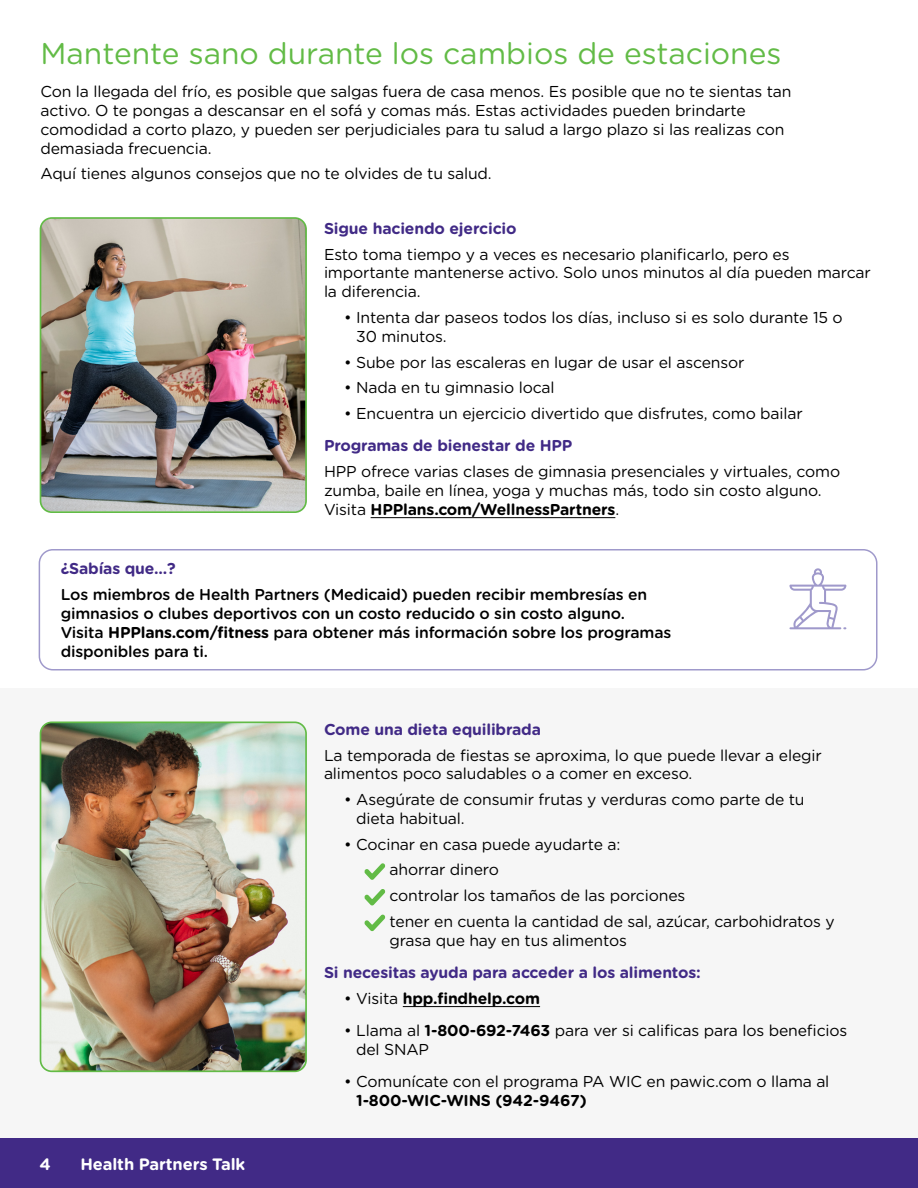
<style>
.page{position:relative;width:918px;height:1188px;background:#fff}
.page>*{position:absolute;margin:0;border:0;box-sizing:border-box;transform-origin:0 0}
.t1{font:30px "Gotham Rounded";color:#62bb46}
.t2{font:700 16.5px "Gotham Rounded";letter-spacing:-.01em;color:#fff}
.t3{font:15.75px/18.9px "Gotham Rounded";letter-spacing:-.01em;color:#000}
.t4{font:500 15.75px/18.9px "Gotham Rounded";letter-spacing:-.01em;color:#000}
.t5{font:700 15.75px "Gotham Rounded";letter-spacing:-.01em;color:#412a86}
.t6{font:700 15.75px "Gotham Rounded";letter-spacing:-.01em;color:#000}
.s1{font-weight:700}
.s2{font-weight:400}
</style>
<div class="page">
<div style="left:0;top:1138px;width:918px;height:50px;background:#412a86"></div>
<div style="left:0;top:688px;width:918px;height:450px;background:#f6f6f6"></div>
<div style="left:39px;top:549px;width:838px;height:121px;border:2px solid #9f99cb;border-radius:14px"></div>
<svg style="left:789px;top:568px;width:57px;height:61px"></svg>
<img style="left:40px;top:218px;width:264px;height:294px">
<div style="left:40px;top:217px;width:267px;height:296px;border:2px solid #62bb46;border-radius:11px"></div>
<img style="left:40px;top:722px;width:266px;height:349px">
<div style="left:40px;top:722px;width:267px;height:350px;border:2px solid #62bb46;border-radius:11px"></div>
<hr style="left:403px;top:1006px;width:137px;height:1px;background:#000">
<svg style="left:364px;top:863px;width:21px;height:17px"></svg>
<svg style="left:364px;top:889px;width:21px;height:17px"></svg>
<svg style="left:364px;top:914px;width:21px;height:17px"></svg>
<hr style="left:371px;top:517px;width:244px;height:1px;background:#000">
<h1 class="t1" style="left:40px;top:33px;width:742px">Mantente sano durante los cambios de estaciones</h1>
<p class="t3" style="left:40px;top:81px;width:753px">Con la llegada del frío, es posible que salgas fuera de casa menos. Es posible que no te sientas tan activo. O te pongas a descansar en el sofá y comas más. Estas actividades pueden brindarte comodidad a corto plazo, y pueden ser perjudiciales para tu salud a largo plazo si las realizas con demasiada frecuencia.</p>
<p class="t3" style="left:40px;top:164px;width:453px">Aquí tienes algunos consejos que no te olvides de tu salud.</p>
<p class="t5" style="left:324px;top:217px;width:194px">Sigue haciendo ejercicio</p>
<p class="t3" style="left:324px;top:244px;width:548px">Esto toma tiempo y a veces es necesario planificarlo, pero es importante mantenerse activo. Solo unos minutos al día pueden marcar la diferencia.</p>
<p class="t3" style="left:356px;top:307px;width:488px;text-indent:-12px">• Intenta dar paseos todos los días, incluso si es solo durante 15 o<br>30 minutos.</p>
<p class="t3" style="left:344px;top:352px;width:402px">• Sube por las escaleras en lugar de usar el ascensor</p>
<p class="t3" style="left:344px;top:377px;width:212px">• Nada en tu gimnasio local</p>
<p class="t3" style="left:344px;top:403px;width:460px">• Encuentra un ejercicio divertido que disfrutes, como bailar</p>
<p class="t5" style="left:324px;top:434px;width:250px">Programas de bienestar de HPP</p>
<p class="t3" style="left:324px;top:461px;width:518px">HPP ofrece varias clases de gimnasia presenciales y virtuales, como zumba, baile en línea, yoga y muchas más, todo sin costo alguno.<br>Visita <span class="s1">HPPlans.com/WellnessPartners</span>.</p>
<p class="t5" style="left:61px;top:557px;width:117px">¿Sabías que...?</p>
<p class="t4" style="left:61px;top:584px;width:612px">Los miembros de Health Partners (Medicaid) pueden recibir membresías en gimnasios o clubes deportivos con un costo reducido o sin costo alguno.<br>Visita <span class="s1">HPPlans.com/fitness</span> para obtener más información sobre los programas disponibles para ti.</p>
<p class="t2" style="left:40px;top:1152px;width:13px">4</p>
<p class="t2" style="left:81px;top:1152px;width:166px">Health Partners Talk</p>
<p class="t5" style="left:324px;top:718px;width:219px">Come una dieta equilibrada</p>
<p class="t3" style="left:324px;top:745px;width:499px">La temporada de fiestas se aproxima, lo que puede llevar a elegir alimentos poco saludables o a comer en exceso.</p>
<p class="t3" style="left:356px;top:789px;width:450px;text-indent:-12px">• Asegúrate de consumir frutas y verduras como parte de tu dieta habitual.</p>
<p class="t3" style="left:390px;top:831px;width:447px;line-height:25.7px;text-indent:-45px">• Cocinar en casa puede ayudarte a:<br>ahorrar dinero<br>controlar los tamaños de las porciones<br>tener en cuenta la cantidad de sal, azúcar, carbohidratos y</p>
<p class="t3" style="left:390px;top:930px;width:239px">grasa que hay en tus alimentos</p>
<p class="t5" style="left:324px;top:961px;width:378px">Si necesitas ayuda para acceder a los alimentos:</p>
<p class="t6" style="left:344px;top:986px;width:197px"><span class="s2">• Visita</span> hpp.findhelp.com</p>
<p class="t3" style="left:356px;top:1020px;width:493px;text-indent:-12px">• Llama al <span class="s1">1-800-692-7463</span> para ver si calificas para los beneficios del SNAP</p>
<p class="t3" style="left:344px;top:1072px;width:487px">• Comunícate con el programa PA WIC en pawic.com o llama al</p>
<p class="t6" style="left:356px;top:1089px;width:232px">1-800-WIC-WINS (942-9467)</p>
</div>
